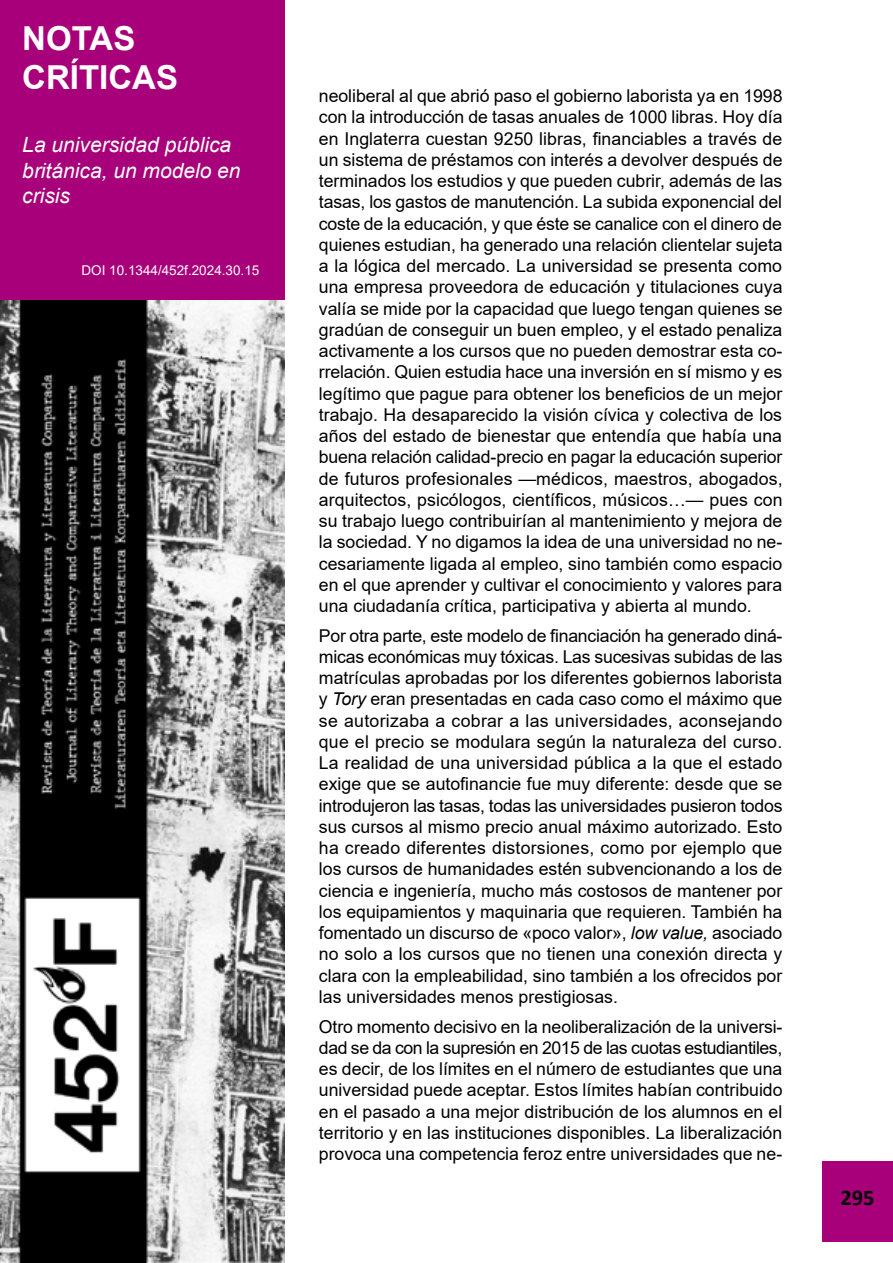
<style>
.page{position:relative;width:893px;height:1263px;background:#fff}
.page>*{position:absolute;margin:0;border:0;box-sizing:border-box;transform-origin:0 0}
.t1{font:700 33px/39px "Arial";color:#fff}
.t2{font:700 22.5px "Calibri";color:#000}
.t3{font:italic 21px/25.5px "Arial";color:#fff}
.t4{font:17.7px/21.3px "Arial";color:#000;text-align:justify}
.t5{font:13.5px "Arial";color:#fff}
.s1{font-style:italic}
</style>
<div class="page">
<img style="left:0;top:299px;width:285px;height:964px">
<div style="left:0;top:0;width:284px;height:300px;background:#a8007a"></div>
<div style="left:822px;top:1161px;width:71px;height:81px;background:#a8007a"></div>
<h1 class="t1" style="left:22px;top:19px;width:157px">NOTAS<br>CRÍTICAS</h1>
<p class="t3" style="left:22px;top:132px;width:220px">La universidad pública británica, un modelo en crisis</p>
<p class="t5" style="left:81px;top:261px;width:179px">DOI 10.1344/452f.2024.30.15</p>
<p class="t4" style="left:319px;top:85px;width:465px">neoliberal al que abrió paso el gobierno laborista ya en 1998 con la introducción de tasas anuales de 1000 libras. Hoy día en Inglaterra cuestan 9250 libras, financiables a través de un sistema de préstamos con interés a devolver después de terminados los estudios y que pueden cubrir, además de las tasas, los gastos de manutención. La subida exponencial del coste de la educación, y que éste se canalice con el dinero de quienes estudian, ha generado una relación clientelar sujeta a la lógica del mercado. La universidad se presenta como una empresa proveedora de educación y titulaciones cuya valía se mide por la capacidad que luego tengan quienes se gradúan de conseguir un buen empleo, y el estado penaliza activamente a los cursos que no pueden demostrar esta co&shy;rrelación. Quien estudia hace una inversión en sí mismo y es legítimo que pague para obtener los beneficios de un mejor trabajo. Ha desaparecido la visión cívica y colectiva de los años del estado de bienestar que entendía que había una buena relación calidad-precio en pagar la educación superior de futuros profesionales —médicos, maestros, abogados, arquitectos, psicólogos, científicos, músicos…— pues con su trabajo luego contribuirían al mantenimiento y mejora de la sociedad. Y no digamos la idea de una universidad no ne&shy;cesariamente ligada al empleo, sino también como espacio en el que aprender y cultivar el conocimiento y valores para una ciudadanía crítica, participativa y abierta al mundo.</p>
<p class="t4" style="left:319px;top:625px;width:465px">Por otra parte, este modelo de financiación ha generado diná&shy;micas económicas muy tóxicas. Las sucesivas subidas de las matrículas aprobadas por los diferentes gobiernos laborista y <span class="s1">Tory</span> eran presentadas en cada caso como el máximo que se autorizaba a cobrar a las universidades, aconsejando que el precio se modulara según la naturaleza del curso.<br>La realidad de una universidad pública a la que el estado exige que se autofinancie fue muy diferente: desde que se introdujeron las tasas, todas las universidades pusieron todos sus cursos al mismo precio anual máximo autorizado. Esto ha creado diferentes distorsiones, como por ejemplo que los cursos de humanidades estén subvencionando a los de ciencia e ingeniería, mucho más costosos de mantener por los equipamientos y maquinaria que requieren. También ha fomentado un discurso de «poco valor», <span class="s1">low value,</span> asociado no solo a los cursos que no tienen una conexión directa y clara con la empleabilidad, sino también a los ofrecidos por las universidades menos prestigiosas.</p>
<p class="t4" style="left:319px;top:1016px;width:465px">Otro momento decisivo en la neoliberalización de la universi&shy;dad se da con la supresión en 2015 de las cuotas estudiantiles, es decir, de los límites en el número de estudiantes que una universidad puede aceptar. Estos límites habían contribuido en el pasado a una mejor distribución de los alumnos en el territorio y en las instituciones disponibles. La liberalización provoca una competencia feroz entre universidades que ne-</p>
<p class="t2" style="left:840px;top:1181px;width:36px">295</p>
</div>
